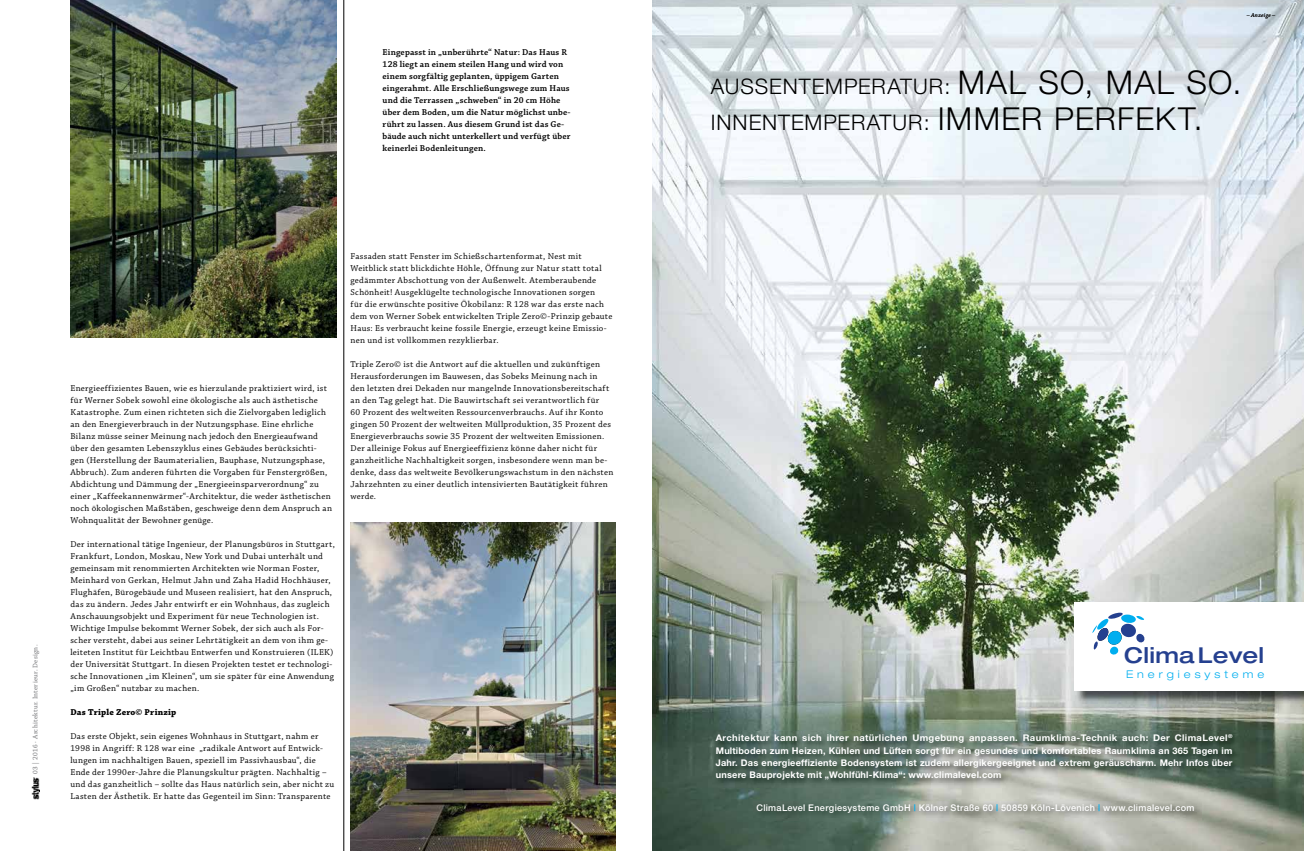
<style>
.page{position:relative;width:1304px;height:851px;background:#fff}
.page>*{position:absolute;margin:0;border:0;box-sizing:border-box;transform-origin:0 0}
.t1{font:500 expanded 21.9px "Helvetica Neue";letter-spacing:.015em;color:#25408f}
.t2{font:300 21.4px/36.7px "Helvetica Neue";letter-spacing:.045em;color:#000}
.t3{font:300 expanded 10.6px "Helvetica Neue";letter-spacing:.38em;color:#00aeef}
.t4{font:700 9.2px/12.2px "Helvetica Neue";letter-spacing:.02em;color:#fff;text-align:justify}
.t5{font:500 9.2px "Helvetica Neue";letter-spacing:.03em;color:#fff}
.t6{font:9px/12px "Chaparral Pro";letter-spacing:.035em;color:#000}
.t7{font:600 9px/12px "Chaparral Pro";letter-spacing:.02em;color:#000}
.t8{font:700 9px "Chaparral Pro";letter-spacing:.025em;color:#000}
.t9{font:7px "Chaparral Pro";letter-spacing:.035em;color:#6d6e71}
.t10{font:italic 6px "Chaparral Pro";letter-spacing:.055em;color:#000}
.s1{font-family:"Times";font-style:normal}
.s2{font-size:32.7px}
.s3{font-size:31.6px}
.s4{color:#00aeef}
</style>
<div class="page">
<img style="left:32px;top:777px;width:7px;height:22px">
<img style="left:652px;top:0;width:652px;height:850px">
<img style="left:754px;top:801px;width:448px;height:19px">
<img style="left:1075px;top:690px;width:229px;height:13px">
<div style="left:1074px;top:602px;width:230px;height:88px;background:#fff"></div>
<svg style="left:1092px;top:612px;width:53px;height:43px"></svg>
<img style="left:713px;top:731px;width:527px;height:56px">
<img style="left:71px;top:0;width:265px;height:338px">
<img style="left:351px;top:523px;width:265px;height:327px">
<hr style="left:344px;top:0;width:1px;height:850px;background:#000">
<p class="t7" style="left:383px;top:46px;width:189px">Eingepasst in „unberührte“ Natur: Das Haus R 128 liegt an einem steilen Hang und wird von einem sorgfältig geplanten, üppigem Garten eingerahmt. Alle Erschließungswege zum Haus und die Terrassen „schweben“ in 20 cm Höhe über dem Boden, um die Natur möglichst unbe&shy;rührt zu lassen. Aus diesem Grund ist das Ge&shy;bäude auch nicht unterkellert und verfügt über keinerlei Bodenleitungen.</p>
<p class="t9" style="left:31px;top:774px;width:131px;rotate:-90deg">03 | 2016 · Architektur. Interieur. Design.</p>
<p class="t6" style="left:70px;top:382px;width:263px">Energieeffizientes Bauen, wie es hierzulande praktiziert wird, ist für Werner Sobek sowohl eine ökologische als auch ästhetische Katastrophe. Zum einen richteten sich die Zielvorgaben lediglich an den Energieverbrauch in der Nutzungsphase. Eine ehrliche Bilanz müsse seiner Meinung nach jedoch den Energieaufwand über den gesamten Lebenszyklus eines Gebäudes berücksichti&shy;gen (Herstellung der Baumaterialien, Bauphase, Nutzungsphase, Abbruch). Zum anderen führten die Vorgaben für Fenstergrößen, Abdichtung und Dämmung der „Energieeinsparverordnung“ zu einer „Kaffeekannenwärmer“-Architektur, die weder ästhetischen noch ökologischen Maßstäben, geschweige denn dem Anspruch an Wohnqualität der Bewohner genüge.</p>
<p class="t6" style="left:70px;top:538px;width:266px">Der international tätige Ingenieur, der Planungsbüros in Stuttgart, Frankfurt, London, Moskau, New York und Dubai unterhält und gemeinsam mit renommierten Architekten wie Norman Foster, Meinhard von Gerkan, Helmut Jahn und Zaha Hadid Hochhäuser, Flughäfen, Bürogebäude und Museen realisiert, hat den Anspruch, das zu ändern. Jedes Jahr entwirft er ein Wohnhaus, das zugleich Anschauungsobjekt und Experiment für neue Technologien ist.<br>Wichtige Impulse bekommt Werner Sobek, der sich auch als For&shy;scher versteht, dabei aus seiner Lehrtätigkeit an dem von ihm ge&shy;leiteten Institut für Leichtbau Entwerfen und Konstruieren (ILEK) der Universität Stuttgart. In diesen Projekten testet er technologi&shy;sche Innovationen „im Kleinen“, um sie später für eine Anwendung „im Großen“ nutzbar zu machen.</p>
<p class="t8" style="left:70px;top:706px;width:107px">Das Triple Zero© Prinzip</p>
<p class="t6" style="left:70px;top:730px;width:265px">Das erste Objekt, sein eigenes Wohnhaus in Stuttgart, nahm er 1998 in Angriff: R 128 war eine „radikale Antwort auf Entwick&shy;lungen im nachhaltigen Bauen, speziell im Passivhausbau“, die Ende der 1990er-Jahre die Planungskultur prägten. Nachhaltig – und das ganzheitlich – sollte das Haus natürlich sein, aber nicht zu Lasten der Ästhetik. Er hatte das Gegenteil im Sinn: Transparente</p>
<p class="t6" style="left:351px;top:250px;width:263px">Fassaden statt Fenster im Schießschartenformat, Nest mit Weitblick statt blickdichte Höhle, Öffnung zur Natur statt total gedämmter Abschottung von der Außenwelt. Atemberaubende Schönheit! Ausgeklügelte technologische Innovationen sorgen<br>für die erwünschte positive Ökobilanz: R 128 war das erste nach dem von Werner Sobek entwickelten Triple Zero©-Prinzip gebaute Haus: Es verbraucht keine fossile Energie, erzeugt keine Emissio&shy;nen und ist vollkommen rezyklierbar.</p>
<p class="t6" style="left:351px;top:358px;width:264px">Triple Zero© ist die Antwort auf die aktuellen und zukünftigen Herausforderungen im Bauwesen, das Sobeks Meinung nach in den letzten drei Dekaden nur mangelnde Innovationsbereitschaft an den Tag gelegt hat. Die Bauwirtschaft sei verantwortlich für<br>60 Prozent des weltweiten Ressourcenverbrauchs. Auf ihr Konto gingen 50 Prozent der weltweiten Müllproduktion, 35 Prozent des Energieverbrauchs sowie 35 Prozent der weltweiten Emissionen.<br>Der alleinige Fokus auf Energieeffizienz könne daher nicht für ganzheitliche Nachhaltigkeit sorgen, insbesondere wenn man be&shy;denke, dass das weltweite Bevölkerungswachstum in den nächsten Jahrzehnten zu einer deutlich intensivierten Bautätigkeit führen werde.</p>
<p class="t10" style="left:1247px;top:12px;width:30px"><span class="s1">–</span> Anzeige <span class="s1">–</span></p>
<h2 class="t2" style="left:711px;top:67px;width:532px">AUSSENTEMPERATUR: <span class="s2">MAL SO, MAL SO.<br></span>INNENTEMPERATUR: <span class="s3">IMMER PERFEKT.</span></h2>
<h1 class="t1" style="left:1124px;top:641px;width:142px">Clima Level</h1>
<p class="t3" style="left:1126px;top:668px;width:140px">Energiesysteme</p>
<p class="t4" style="left:716px;top:731px;width:518px">Architektur kann sich ihrer natürlichen Umgebung anpassen. Raumklima-Technik auch: Der ClimaLevel<sup>® </sup>Multiboden zum Heizen, Kühlen und Lüften sorgt für ein gesundes und komfortables Raumklima an 365 Tagen im Jahr. Das energieeffiziente Bodensystem ist zudem allergikergeeignet und extrem geräuscharm. Mehr Infos über unsere Bauprojekte mit „Wohlfühl-Klima“: www.climalevel.com</p>
<p class="t5" style="left:756px;top:801px;width:440px">ClimaLevel Energiesysteme GmbH <span class="s4">|</span> Kölner Straße 60 <span class="s4">|</span> 50859 Köln-Lövenich <span class="s4">|</span> www.climalevel.com</p>
</div>
